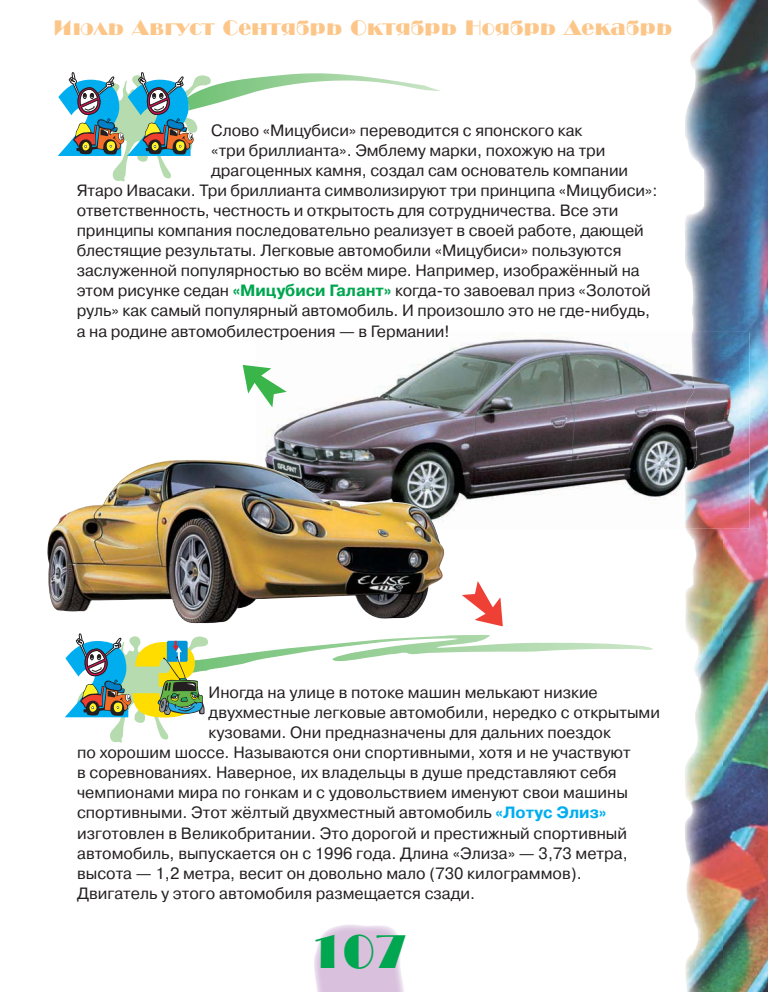
<style>
.page{position:relative;width:768px;height:992px;background:#fff}
.page>*{position:absolute;margin:0;border:0;box-sizing:border-box;transform-origin:0 0}
.t1{font:49px "High Way C";color:#00a650}
.t2{font:21.8px "High Way C";color:#fdc689}
.t3{font:16.3px "Pragmatica C";letter-spacing:-.005em;color:#231f20}
.s1{font-weight:700;color:#00a650}
.s2{font-weight:700;color:#00aeef}
</style>
<div class="page">
<img style="left:685px;top:0;width:83px;height:350px">
<img style="left:723px;top:350px;width:45px;height:642px">
<img style="left:685px;top:529px;width:38px;height:463px">
<img style="left:265px;top:337px;width:419px;height:180px">
<img style="left:684px;top:332px;width:66px;height:197px">
<img style="left:47px;top:460px;width:397px;height:163px">
<svg style="left:58px;top:72px;width:382px;height:110px"></svg>
<svg style="left:65px;top:633px;width:588px;height:110px"></svg>
<svg style="left:243px;top:365px;width:44px;height:42px"></svg>
<svg style="left:462px;top:581px;width:41px;height:45px"></svg>
<img style="left:314px;top:924px;width:90px;height:68px">
<h2 class="t2" style="left:54px;top:16px;width:620px">Июль Август Сентябрь Октябрь Ноябрь Декабрь</h2>
<p class="t3" style="left:211px;top:124px;width:373px">Слово «Мицубиси» переводится с японского как</p>
<p class="t3" style="left:211px;top:144px;width:396px">«три бриллианта». Эмблему марки, похожую на три</p>
<p class="t3" style="left:211px;top:164px;width:418px">драгоценных камня, создал сам основатель компании</p>
<p class="t3" style="left:77px;top:184px;width:582px">Ятаро Ивасаки. Три бриллианта символизируют три принципа «Мицубиси»:</p>
<p class="t3" style="left:77px;top:204px;width:543px">ответственность, честность и открытость для сотрудничества. Все эти</p>
<p class="t3" style="left:77px;top:224px;width:569px">принципы компания последовательно реализует в своей работе, дающей</p>
<p class="t3" style="left:77px;top:245px;width:546px">блестящие результаты. Легковые автомобили «Мицубиси» пользуются</p>
<p class="t3" style="left:77px;top:265px;width:565px">заслуженной популярностью во всём мире. Например, изображённый на</p>
<p class="t3" style="left:77px;top:285px;width:576px">этом рисунке седан <span class="s1">«Мицубиси Галант»</span> когда-то завоевал приз «Золотой</p>
<p class="t3" style="left:77px;top:305px;width:575px">руль» как самый популярный автомобиль. И произошло это не где-нибудь,</p>
<p class="t3" style="left:77px;top:325px;width:374px">а на родине автомобилестроения — в Германии!</p>
<p class="t3" style="left:209px;top:686px;width:391px">Иногда на улице в потоке машин мелькают низкие</p>
<p class="t3" style="left:209px;top:706px;width:453px">двухместные легковые автомобили, нередко с открытыми</p>
<p class="t3" style="left:209px;top:726px;width:404px">кузовами. Они предназначены для дальних поездок</p>
<p class="t3" style="left:77px;top:747px;width:555px">по хорошим шоссе. Называются они спортивными, хотя и не участвуют</p>
<p class="t3" style="left:77px;top:767px;width:541px">в соревнованиях. Наверное, их владельцы в душе представляют себя</p>
<p class="t3" style="left:77px;top:787px;width:552px">чемпионами мира по гонкам и с удовольствием именуют свои машины</p>
<p class="t3" style="left:77px;top:807px;width:531px">спортивными. Этот жёлтый двухместный автомобиль <span class="s2">«Лотус Элиз»</span></p>
<p class="t3" style="left:77px;top:827px;width:552px">изготовлен в Великобритании. Это дорогой и престижный спортивный</p>
<p class="t3" style="left:77px;top:847px;width:552px">автомобиль, выпускается он с 1996 года. Длина «Элиза» — 3,73 метра,</p>
<p class="t3" style="left:77px;top:867px;width:506px">высота — 1,2 метра, весит он довольно мало (730 килограммов).</p>
<p class="t3" style="left:77px;top:887px;width:400px">Двигатель у этого автомобиля размещается сзади.</p>
<h1 class="t1" style="left:311px;top:925px;width:99px">107</h1>
</div>
